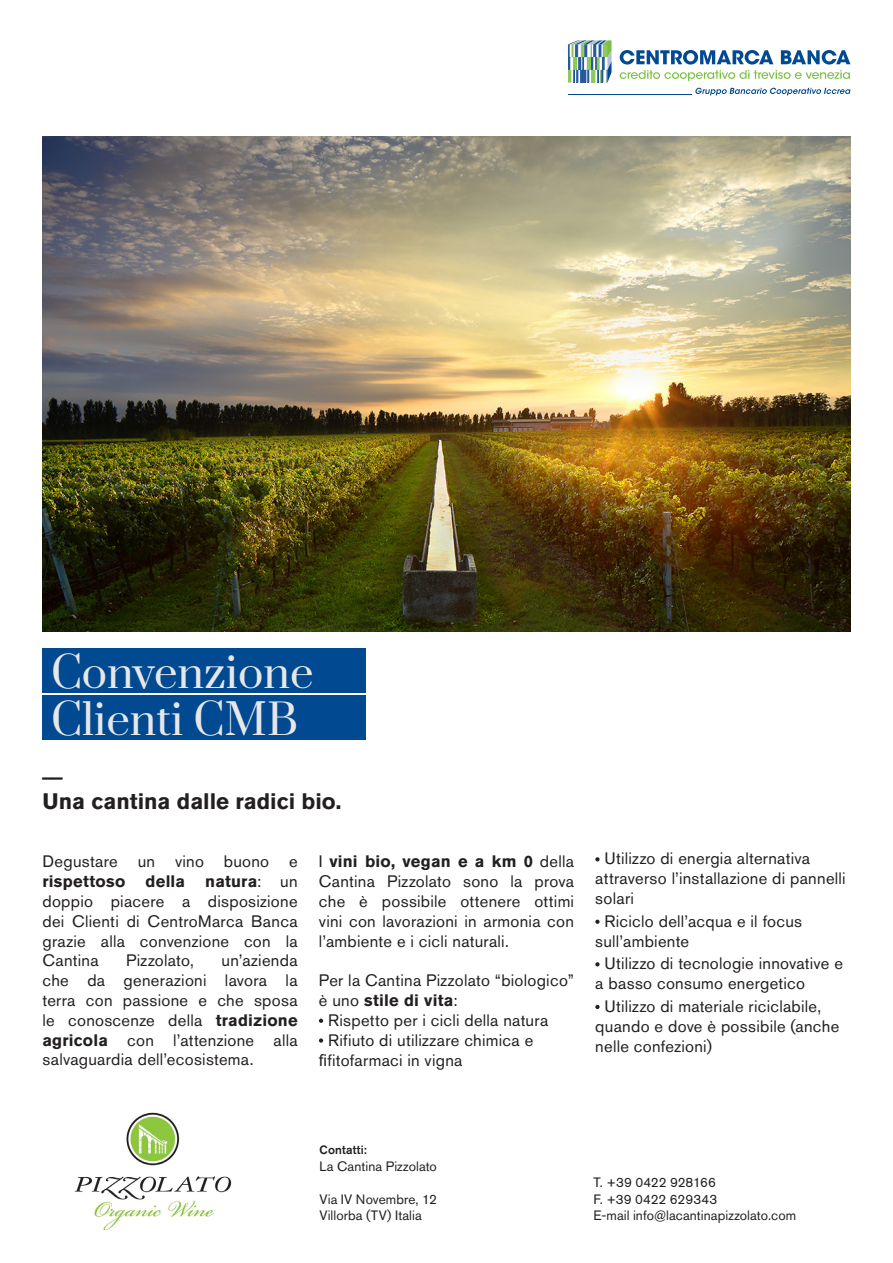
<style>
.page{position:relative;width:893px;height:1263px;background:#fff}
.page>*{position:absolute;margin:0;border:0;box-sizing:border-box;transform-origin:0 0}
.t1{font:42px/46.7px "Prata";color:#e6e7e9}
.t2{font:700 22.35px "Akzidenz Grotesk BQ";color:#231f20}
.t3{font:700 20.25px "Akzidenz Grotesk BQ";color:#231f20}
.t4{font:16.5px/19.8px "Akzidenz Grotesk BQ";letter-spacing:.015em;color:#231f20}
.t5{font:700 16.5px "Akzidenz Grotesk BQ";letter-spacing:.015em;color:#231f20}
.t6{font:13.5px/16.5px "Akzidenz Grotesk BQ";letter-spacing:.005em;color:#231f20}
.t7{font:500 12px "Akzidenz Grotesk BQ";letter-spacing:.02em;color:#231f20}
.s1{font-weight:700}
.s2{font-weight:400}
</style>
<div class="page">
<svg style="left:568px;top:40px;width:43px;height:43px"></svg>
<svg style="left:695px;top:88px;width:155px;height:7px"></svg>
<hr style="left:568px;top:94px;width:124px;height:1px;background:#014990">
<svg style="left:620px;top:50px;width:230px;height:31px"></svg>
<img style="left:43px;top:136px;width:807px;height:495px">
<img style="left:74px;top:1112px;width:158px;height:118px">
<svg style="left:319px;top:1019px;width:4px;height:4px"></svg>
<svg style="left:319px;top:1038px;width:4px;height:5px"></svg>
<svg style="left:595px;top:857px;width:5px;height:4px"></svg>
<svg style="left:595px;top:920px;width:5px;height:4px"></svg>
<svg style="left:595px;top:962px;width:5px;height:4px"></svg>
<svg style="left:595px;top:1005px;width:5px;height:4px"></svg>
<div style="left:43px;top:648px;width:323px;height:44px;background:#014990"></div>
<div style="left:43px;top:696px;width:323px;height:44px;background:#014990"></div>
<h1 class="t1" style="left:51px;top:647px;width:264px">Convenzione<br>Clienti CMB</h1>
<p class="t3" style="left:43px;top:756px;width:22px">__</p>
<h2 class="t2" style="left:43px;top:788px;width:300px">Una cantina dalle radici bio.</h2>
<p class="t4" style="left:43px;top:852px;width:257px;text-align:justify">Degustare un vino buono e <span class="s1">rispettoso della natura</span>: un doppio piacere a disposizione dei Clienti di CentroMarca Banca grazie alla convenzione con la Cantina</p>
<p class="t4" style="left:43px;top:951px;width:257px;text-align:justify;text-indent:179px">un’azienda che da generazioni lavora la terra con passione e che sposa le conoscenze della <span class="s1">tradizione agricola</span> con l’attenzione alla salvaguardia dell’ecosistema.</p>
<p class="t4" style="left:126px;top:951px;width:69px">Pizzolato,</p>
<p class="t4" style="left:319px;top:852px;width:257px;text-align:justify">I <span class="s1">vini bio, vegan e a km 0</span> della Cantina Pizzolato sono la prova che è possibile ottenere ottimi vini con lavorazioni in armonia con l’ambiente e i cicli naturali.</p>
<p class="t4" style="left:319px;top:970px;width:257px">Per la Cantina Pizzolato “biologico”</p>
<p class="t5" style="left:319px;top:991px;width:140px"><span class="s2">è uno</span> stile di vita<span class="s2">:</span></p>
<p class="t4" style="left:328px;top:1010px;width:222px">Rispetto per i cicli della natura</p>
<p class="t4" style="left:328px;top:1030px;width:207px">Rifiuto di utilizzare chimica e</p>
<p class="t4" style="left:319px;top:1050px;width:145px">fifitofarmaci in vigna</p>
<p class="t4" style="left:595px;top:849px;width:252px;text-indent:9px">Utilizzo di energia alternativa attraverso l’installazione di pannelli solari</p>
<p class="t4" style="left:595px;top:911px;width:208px;text-indent:9px">Riciclo dell’acqua e il focus sull’ambiente</p>
<p class="t4" style="left:595px;top:954px;width:249px;text-indent:9px">Utilizzo di tecnologie innovative e a basso consumo energetico</p>
<p class="t4" style="left:595px;top:996px;width:245px;text-indent:9px">Utilizzo di materiale riciclabile, quando e dove è possibile (anche nelle confezioni)</p>
<p class="t7" style="left:319px;top:1143px;width:49px">Contatti:</p>
<p class="t6" style="left:319px;top:1158px;width:119px">La Cantina Pizzolato</p>
<p class="t6" style="left:319px;top:1191px;width:119px">Via IV Novembre, 12<br>Villorba (TV) Italia</p>
<p class="t6" style="left:593px;top:1174px;width:204px">T. +39 0422 928166<br>F. +39 0422 629343<br>E-mail info@lacantinapizzolato.com</p>
</div>
